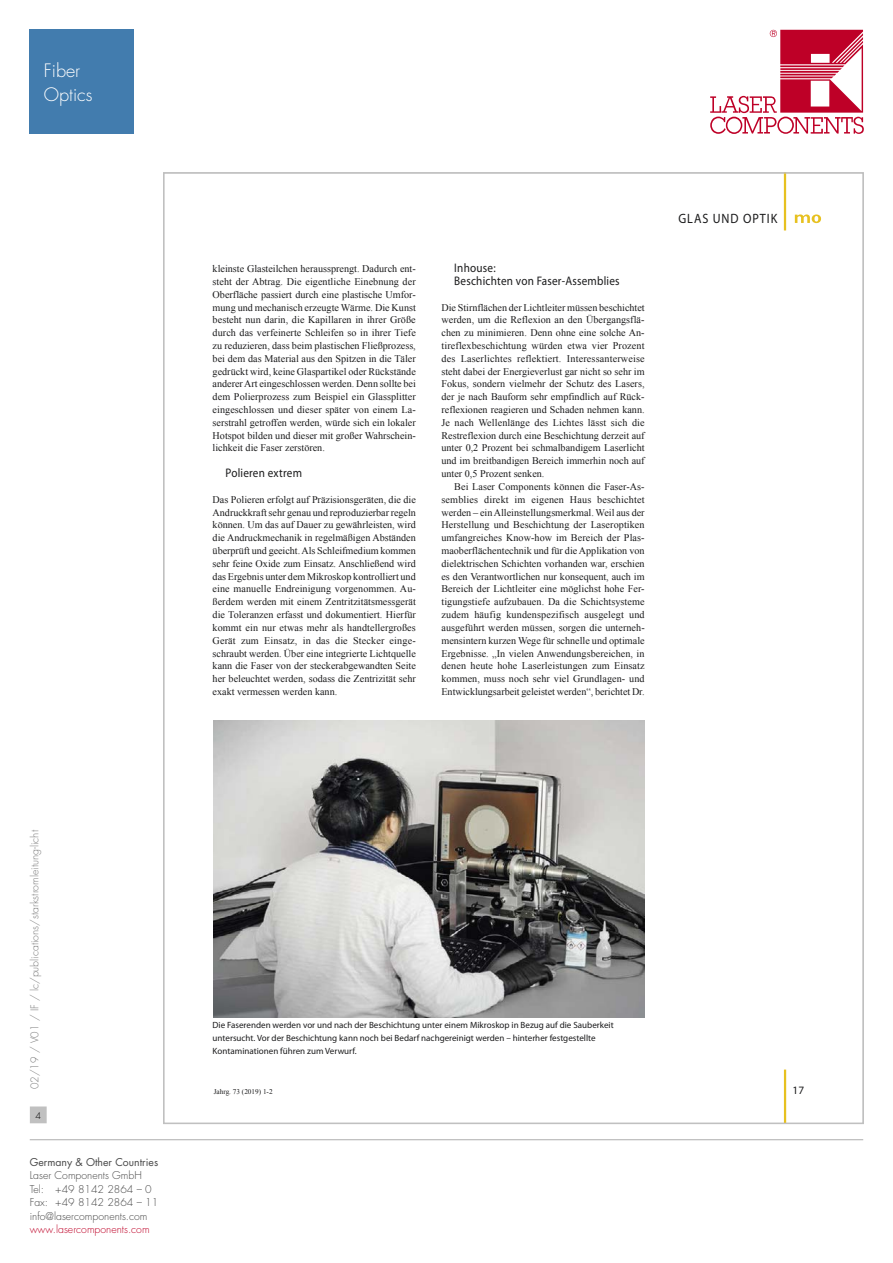
<style>
.page{position:relative;width:893px;height:1263px;background:#fff}
.page>*{position:absolute;margin:0;border:0;box-sizing:border-box;transform-origin:0 0}
.t1{font:300 18px/24px "Futura Std";color:#fff}
.t2{font:13.5px "Myriad Pro";letter-spacing:.08em;color:#1b1b1c;scale:.9 1}
.t3{font:12.45px/12.8px "Myriad Pro";letter-spacing:.02em;color:#1b1b1c;scale:.9 1}
.t4{font:11.25px "Myriad Pro";color:#1b1b1c}
.t5{font:300 10.5px/13.5px "Futura Std";color:#484848}
.t6{font:300 10.5px "Futura Std";color:#7c7c7c}
.t7{font:300 10.5px "Futura Std";color:#be0027}
.t8{font:10.5px "Futura Std";color:#484848}
.t9{font:10.2px/12.8px "Times New Roman";color:#1b1b1c;text-align:justify}
.t10{font:9px/12.8px "Myriad Pro";color:#1b1b1c}
.t11{font:300 9px "Futura Std";color:#000}
.t12{font:7.2px "Times New Roman";color:#1b1b1c}
</style>
<div class="page">
<svg style="left:710px;top:30px;width:153px;height:104px"></svg>
<hr style="left:30px;top:1139px;width:833px;height:1px;background:#c0c0c0">
<div style="left:31px;top:1107px;width:15px;height:16px;background:#c0c0c0"></div>
<div style="left:30px;top:1106px;width:17px;height:17px;border:1px solid #c0c0c0"></div>
<hr style="left:784px;top:1069px;width:2px;height:54px;background:#e7c120">
<hr style="left:784px;top:173px;width:2px;height:57px;background:#e7c120">
<svg style="left:795px;top:214px;width:26px;height:9px"></svg>
<img style="left:214px;top:721px;width:431px;height:296px">
<div style="left:30px;top:30px;width:104px;height:104px;background:#427cae"></div>
<h1 class="t1" style="left:44px;top:59px;width:50px">Fiber<br>Optics</h1>
<p class="t6" style="left:28px;top:1089px;width:261px;rotate:-90deg">02/19 / V01 / IF / lc/publications/starkstromleitung-licht</p>
<p class="t11" style="left:35px;top:1110px;width:7px">4</p>
<p class="t8" style="left:30px;top:1155px;width:130px">Germany &amp; Other Countries</p>
<p class="t5" style="left:30px;top:1169px;width:130px">Laser Components GmbH<br>Tel: +49 8142 2864 – 0<br>Fax: +49 8142 2864 – 11 info@lasercomponents.com</p>
<p class="t7" style="left:30px;top:1223px;width:121px">www.lasercomponents.com</p>
<p class="t9" style="left:213px;top:262px;width:205px">kleinste Glasteilchen heraussprengt. Dadurch ent&shy;steht der Abtrag. Die eigentliche Einebnung der Oberfläche passiert durch eine plastische Umfor&shy;mung und mechanisch erzeugte Wärme. Die Kunst besteht nun darin, die Kapillaren in ihrer Größe durch das verfeinerte Schleifen so in ihrer Tiefe zu reduzieren, dass beim plastischen Fließprozess, bei dem das Material aus den Spitzen in die Täler gedrückt wird, keine Glaspartikel oder Rückstände anderer Art eingeschlossen werden. Denn sollte bei dem Polierprozess zum Beispiel ein Glassplitter eingeschlossen und dieser später von einem La&shy;serstrahl getroffen werden, würde sich ein lokaler Hotspot bilden und dieser mit großer Wahrschein&shy;lichkeit die Faser zerstören.</p>
<p class="t3" style="left:225px;top:467px;width:87px">Polieren extrem</p>
<p class="t9" style="left:213px;top:493px;width:205px">Das Polieren erfolgt auf Präzisionsgeräten, die die Andruckkraft sehr genau und reproduzierbar regeln können. Um das auf Dauer zu gewährleisten, wird die Andruckmechanik in regelmäßigen Abständen überprüft und geeicht. Als Schleifmedium kommen sehr feine Oxide zum Einsatz. Anschließend wird das Ergebnis unter dem Mikroskop kontrolliert und eine manuelle Endreinigung vorgenommen. Au&shy;ßerdem werden mit einem Zentritzitätsmessgerät die Toleranzen erfasst und dokumentiert. Hierfür kommt ein nur etwas mehr als handtellergroßes Gerät zum Einsatz, in das die Stecker einge&shy;schraubt werden. Über eine integrierte Lichtquelle kann die Faser von der steckerabgewandten Seite her beleuchtet werden, sodass die Zentrizität sehr exakt vermessen werden kann.</p>
<p class="t3" style="left:454px;top:262px;width:185px">Inhouse:<br>Beschichten von Faser-Assemblies</p>
<p class="t9" style="left:441px;top:301px;width:205px">Die Stirnflächen der Lichtleiter müssen beschichtet werden, um die Reflexion an den Übergangsflä&shy;chen zu minimieren. Denn ohne eine solche An&shy;tireflexbeschichtung würden etwa vier Prozent des Laserlichtes reflektiert. Interessanterweise steht dabei der Energieverlust gar nicht so sehr im Fokus, sondern vielmehr der Schutz des Lasers, der je nach Bauform sehr empfindlich auf Rück&shy;reflexionen reagieren und Schaden nehmen kann.<br>Je nach Wellenlänge des Lichtes lässt sich die Restreflexion durch eine Beschichtung derzeit auf unter 0,2 Prozent bei schmalbandigem Laserlicht und im breitbandigen Bereich immerhin noch auf unter 0,5 Prozent senken.</p>
<p class="t9" style="left:441px;top:480px;width:205px;text-indent:13px">Bei Laser Components können die Faser-As&shy;semblies direkt im eigenen Haus beschichtet werden – ein Alleinstellungsmerkmal. Weil aus der Herstellung und Beschichtung der Laseroptiken umfangreiches Know-how im Bereich der Plas&shy;maoberflächentechnik und für die Applikation von dielektrischen Schichten vorhanden war, erschien es den Verantwortlichen nur konsequent, auch im Bereich der Lichtleiter eine möglichst hohe Fer&shy;tigungstiefe aufzubauen. Da die Schichtsysteme zudem häufig kundenspezifisch ausgelegt und ausgeführt werden müssen, sorgen die unterneh&shy;mensintern kurzen Wege für schnelle und optimale Ergebnisse. „In vielen Anwendungsbereichen, in denen heute hohe Laserleistungen zum Einsatz kommen, muss noch sehr viel Grundlagen- und Entwicklungsarbeit geleistet werden“, berichtet Dr.</p>
<h2 class="t2" style="left:678px;top:211px;width:111px">GLAS UND OPTIK</h2>
<p class="t10" style="left:213px;top:1019px;width:403px">Die Faserenden werden vor und nach der Beschichtung unter einem Mikroskop in Bezug auf die Sauberkeit untersucht. Vor der Beschichtung kann noch bei Bedarf nachgereinigt werden – hinterher festgestellte<br>Kontaminationen führen zum Verwurf.</p>
<p class="t12" style="left:214px;top:1087px;width:60px">Jahrg. 73 (2019) 1-2</p>
<p class="t4" style="left:793px;top:1084px;width:13px">17</p>
</div>
